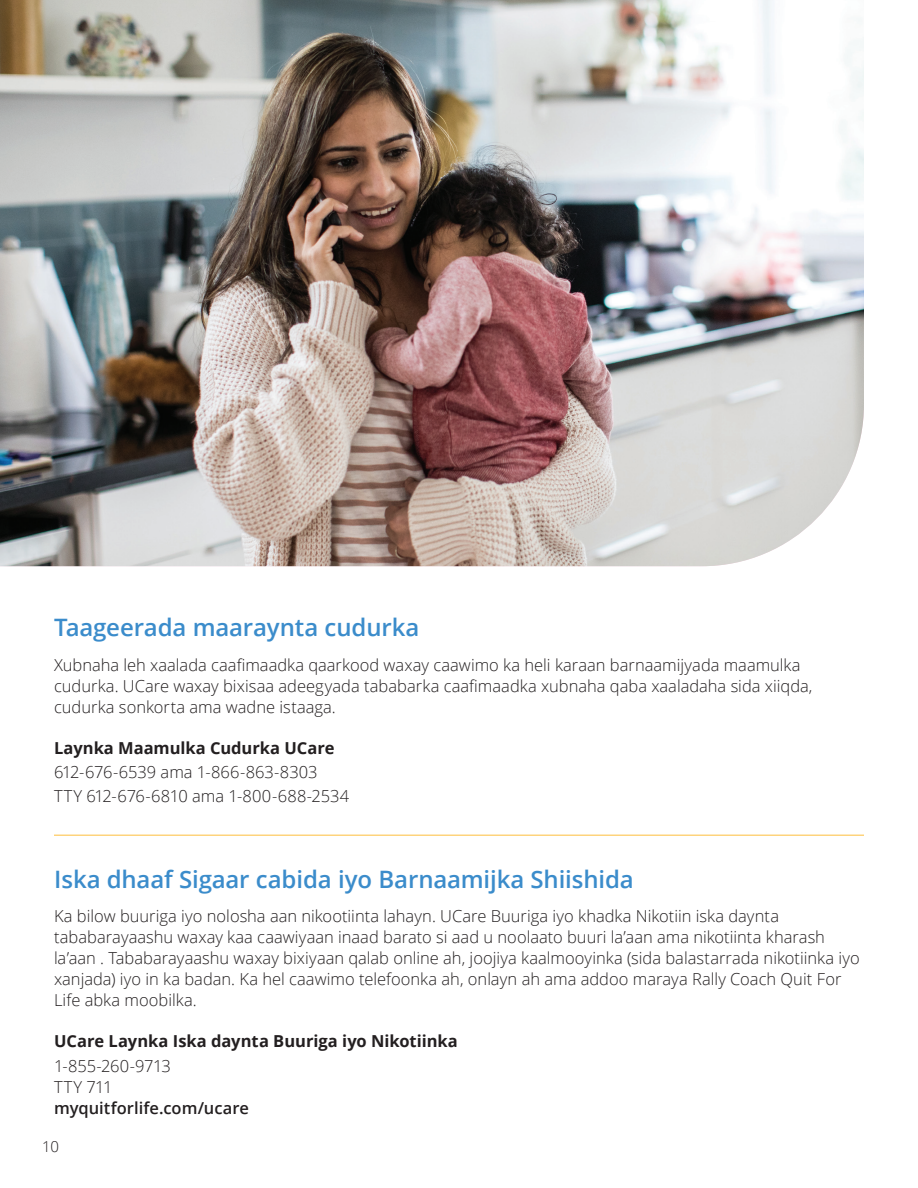
<style>
.page{position:relative;width:918px;height:1188px;background:#fff}
.page>*{position:absolute;margin:0;border:0;box-sizing:border-box;transform-origin:0 0}
.use_this_A_head{font:600 24px "Open Sans";letter-spacing:-.005em;color:#3b8ccb}
.body_12_16{font:300 16.5px/21px "Open Sans";color:#231f20}
.body-phone_lead-in{font:700 16.5px "Open Sans";color:#231f20}
.body_12_16-2{font:600 16.5px/21px "Open Sans";color:#231f20}
.t1{font:300 15px "Open Sans";color:#231f20}
.s1{font-weight:300}
</style>
<div class="page">
<img style="left:0;top:0;width:864px;height:566px">
<hr style="left:54px;top:835px;width:810px;height:1px;background:#fec552">
<p class="use_this_A_head" style="left:54px;top:611px;width:367px">Taageerada maaraynta cudurka</p>
<p class="body_12_16" style="left:54px;top:654px;width:760px">Xubnaha leh xaalada caafimaadka qaarkood waxay caawimo ka heli karaan barnaamijyada maamulka cudurka. UCare waxay bixisaa adeegyada tababarka caafimaadka xubnaha qaba xaaladaha sida xiiqda, cudurka sonkorta ama wadne istaaga.</p>
<p class="body-phone_lead-in" style="left:54px;top:736px;width:282px">Laynka Maamulka Cudurka UCare</p>
<p class="body_12_16" style="left:54px;top:760px;width:297px;line-height:24px">612-676-6539 ama 1-866-863-8303<br>TTY 612-676-6810 ama 1-800-688-2534</p>
<p class="use_this_A_head" style="left:54px;top:862px;width:581px">Iska dhaaf Sigaar cabida iyo Barnaamijka Shiishida</p>
<p class="body_12_16" style="left:54px;top:905px;width:807px">Ka bilow buuriga iyo nolosha aan nikootiinta lahayn. UCare Buuriga iyo khadka Nikotiin iska daynta tababarayaashu waxay kaa caawiyaan inaad barato si aad u noolaato buuri la’aan ama nikotiinta kharash la’aan . Tababarayaashu waxay bixiyaan qalab online ah, joojiya kaalmooyinka (sida balastarrada nikotiinka iyo xanjada) iyo in ka badan. Ka hel caawimo telefoonka ah, onlayn ah ama addoo maraya Rally Coach Quit For Life abka moobilka.</p>
<p class="body-phone_lead-in" style="left:54px;top:1030px;width:405px">UCare Laynka Iska daynta Buuriga iyo Nikotiinka</p>
<p class="body_12_16-2" style="left:54px;top:1055px;width:196px"><span class="s1">1-855-260-9713<br>TTY 711 </span>myquitforlife.com/ucare</p>
<p class="t1" style="left:42px;top:1136px;width:19px">10</p>
</div>
